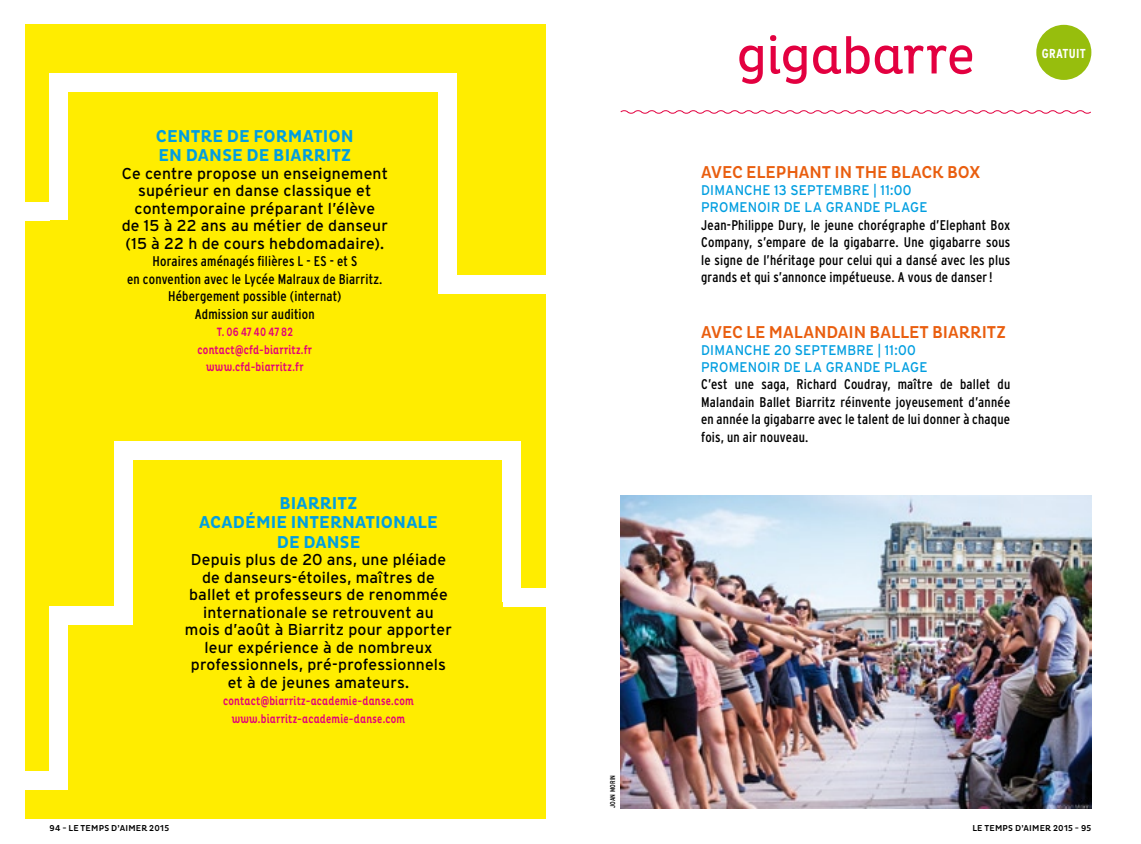
<style>
.page{position:relative;width:1141px;height:844px;background:#fff}
.page>*{position:absolute;margin:0;border:0;box-sizing:border-box;transform-origin:0 0}
.t1{font:52.5px "Pluto Cond";letter-spacing:-.01em;color:#e30040}
.t2{font:700 17.5px "Pluto Cond";letter-spacing:.01em;color:#009ee0}
.t3{font:500 17.5px "Pluto Cond";color:#e95e0f}
.t4{font:15.75px/17.5px "Interstate";letter-spacing:.01em;color:#000;text-align:center}
.t5{font:condensed 14px/17.5px "Interstate";letter-spacing:.015em;color:#000;text-align:justify}
.t6{font:14px/16.8px "Interstate";letter-spacing:.02em;color:#009ee0;scale:.94 1}
.t7{font:700 condensed 12.95px "Interstate";letter-spacing:.015em;color:#fff}
.t8{font:500 12.25px/17.5px "Pluto Cond";letter-spacing:.02em;color:#e2007a;text-align:center;scale:.8 1}
.t9{font:500 8.75px "Pluto Cond";letter-spacing:.025em;color:#000}
.t10{font:condensed 7px "Interstate";letter-spacing:.025em;color:#000}
</style>
<div class="page">
<div style="left:1036px;top:25px;width:55px;height:55px;background:#97be0d;border-radius:50%"></div>
<div style="left:25px;top:25px;width:521px;height:794px;background:#ffed00"></div>
<div style="left:50px;top:73px;width:406px;height:19px;background:#fff"></div>
<div style="left:0;top:202px;width:50px;height:18px;background:#fff"></div>
<div style="left:2px;top:771px;width:66px;height:18px;background:#fff"></div>
<div style="left:503px;top:587px;width:67px;height:19px;background:#fff"></div>
<div style="left:456px;top:275px;width:114px;height:19px;background:#fff"></div>
<div style="left:50px;top:73px;width:18px;height:147px;background:#fff"></div>
<div style="left:50px;top:606px;width:18px;height:179px;background:#fff"></div>
<div style="left:114px;top:441px;width:18px;height:183px;background:#fff"></div>
<div style="left:438px;top:73px;width:18px;height:221px;background:#fff"></div>
<div style="left:503px;top:441px;width:18px;height:160px;background:#fff"></div>
<div style="left:114px;top:441px;width:407px;height:18px;background:#fff"></div>
<div style="left:50px;top:606px;width:64px;height:18px;background:#fff"></div>
<svg style="left:620px;top:110px;width:471px;height:4px"></svg>
<img style="left:620px;top:496px;width:471px;height:312px">
<p class="t2" style="left:156px;top:126px;width:47px">CENTRE</p>
<p class="t2" style="left:227px;top:126px;width:87px">DE FORMATIO</p>
<p class="t2" style="left:341px;top:126px;width:14px">N</p>
<p class="t2" style="left:158px;top:145px;width:137px">EN DANSE DE BIARRITZ</p>
<p class="t4" style="left:122px;top:164px;width:268px">Ce centre propose un enseignement supérieur en danse classique et contemporaine préparant l’élève<br>de 15 à 22 ans au métier de danseur (15 à 22 h de cours hebdomadaire).</p>
<p class="t5" style="left:127px;top:252px;width:257px;text-align:center">Horaires aménagés filières L - ES - et S<br>en convention avec le Lycée Malraux de Biarritz.<br>Hébergement possible (internat)<br>Admission sur audition</p>
<p class="t8" style="left:198px;top:323px;width:145px">T. 06 47 40 47 82 contact@cfd-biarritz.fr www.cfd-biarritz.fr</p>
<p class="t2" style="left:279px;top:493px;width:22px">BIARRITZ</p>
<p class="t2" style="left:199px;top:512px;width:35px">ACADÉ</p>
<p class="t2" style="left:256px;top:512px;width:66px">MIE INTER</p>
<p class="t2" style="left:342px;top:512px;width:24px">NATIO</p>
<p class="t2" style="left:393px;top:512px;width:25px">NALE</p>
<p class="t2" style="left:277px;top:531px;width:83px">DE DANSE</p>
<p class="t4" style="left:185px;top:550px;width:269px">Depuis plus de 20 ans, une pléiade de danseurs-étoiles, maîtres de ballet et professeurs de renommée internationale se retrouvent au mois d’août à Biarritz pour apporter leur expérience à de nombreux professionnels, pré-professionnels et à de jeunes amateurs.</p>
<p class="t8" style="left:223px;top:692px;width:240px">contact@biarritz-academie-danse.com www.biarritz-academie-danse.com</p>
<h1 class="t1" style="left:737px;top:26px;width:240px">gigabarre</h1>
<p class="t7" style="left:1042px;top:46px;width:45px">GRATUIT</p>
<p class="t3" style="left:701px;top:162px;width:269px">avec Elephant in th e Black Box</p>
<p class="t6" style="left:701px;top:182px;width:225px">Dimanche 13 septembre | 11:00<br>Promenoir de la Grande Pla</p>
<p class="t6" style="left:910px;top:198px;width:20px">ge</p>
<p class="t5" style="left:701px;top:216px;width:311px">Jean-Philippe Dury, le jeune chorégraphe d’Elephant Box Company, s’empare de la gigabarre. Une gigabarre sous le signe de l’héritage pour celui qui a dansé avec les plus grands et qui s’annonce impétueuse. A vous de danser!</p>
<p class="t3" style="left:701px;top:322px;width:304px">avec le Malan dain Ballet Biarritz</p>
<p class="t6" style="left:701px;top:341px;width:230px">Dimanche 20 septembre | 11:00<br>Promenoir de la Grande Pla</p>
<p class="t6" style="left:910px;top:358px;width:20px">ge</p>
<p class="t5" style="left:701px;top:375px;width:311px">C’est une saga, Richard Coudray, maître de ballet du Malandain Ballet Biarritz réinvente joyeusement d’année en année la gigabarre avec le talent de lui donner à chaque fois, un air nouveau.</p>
<p class="t10" style="left:609px;top:808px;width:34px;rotate:-90deg">joan morin</p>
<p class="t9" style="left:50px;top:822px;width:121px">94 - le temps d’aimer 2015</p>
<p class="t9" style="left:972px;top:822px;width:121px">le temps d’aimer 2015 - 95</p>
</div>
